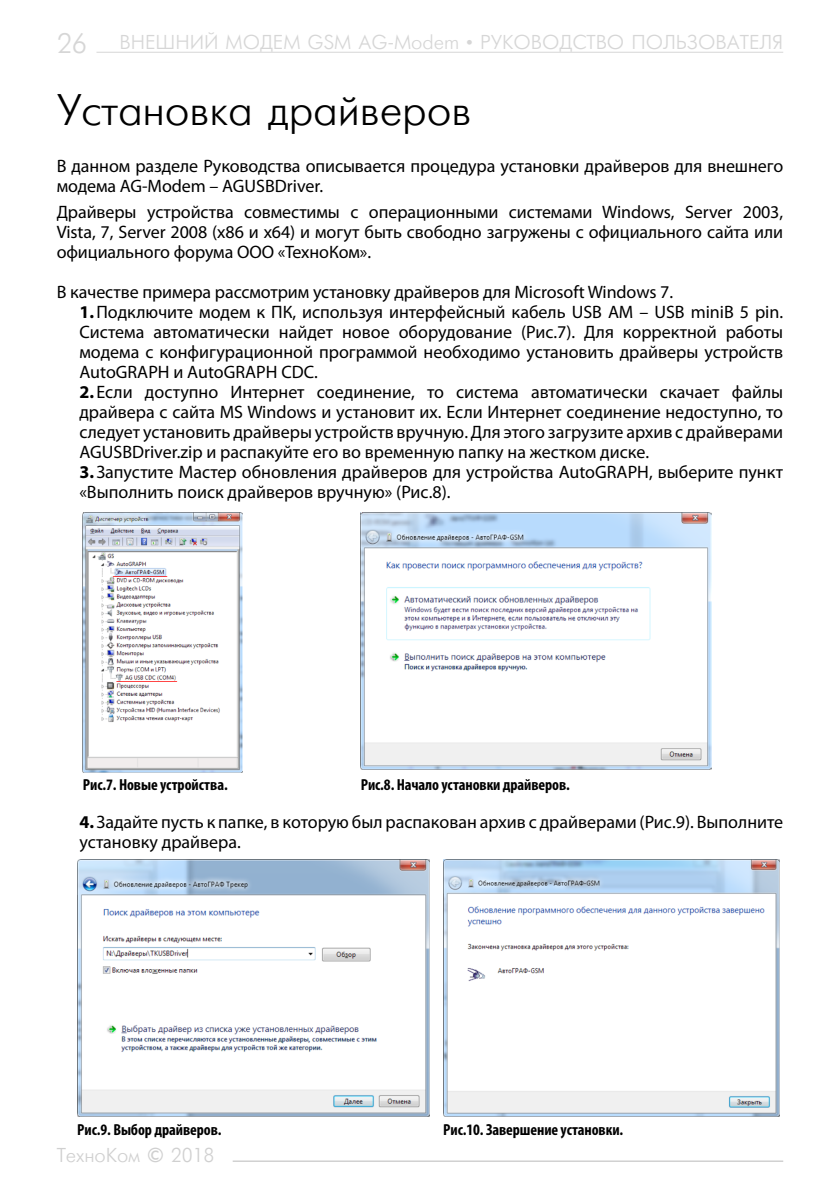
<style>
.page{position:relative;width:840px;height:1191px;background:#fff}
.page>*{position:absolute;margin:0;border:0;box-sizing:border-box;transform-origin:0 0}
.t1{font:44px "Futuris Cyrillic";letter-spacing:-.005em;color:#000}
.t2{font:20px "Futuris Cyrillic";color:#d6d6d6}
.t3{font:20px "Futuris Cyrillic";letter-spacing:-.005em;color:#d0d0d0}
.t4{font:18px/20px "Myriad Pro";color:#000}
.t5{font:700 condensed 16px "Myriad Pro";letter-spacing:-.005em;color:#000}
.s1{font-size:28px}
.s2{font-weight:700}
</style>
<div class="page">
<hr style="left:96px;top:52px;width:686px;height:1px;background:#d6d6d6">
<hr style="left:232px;top:1160px;width:550px;height:2px;background:#d0d0d0">
<img style="left:83px;top:512px;width:159px;height:260px">
<img style="left:360px;top:512px;width:351px;height:257px">
<img style="left:77px;top:859px;width:352px;height:257px">
<img style="left:443px;top:859px;width:336px;height:257px">
<p class="t2" style="left:57px;top:32px;width:727px"><span class="s1">26</span> ВНЕШНИЙ МОДЕМ GSM AG-Modem • РУКОВОДСТВО ПОЛЬЗОВАТЕЛЯ</p>
<h1 class="t1" style="left:57px;top:87px;width:416px">Установка драйверов</h1>
<p class="t4" style="left:57px;top:156px;width:727px">В данном разделе Руководства описывается процедура установки драйверов для внешнего модема AG-Modem – AGUSBDriver.</p>
<p class="t4" style="left:57px;top:201px;width:727px;text-align:justify">Драйверы устройства совместимы с операционными системами Windows, Server 2003, Vista, 7, Server 2008 (x86 и x64) и могут быть свободно загружены с официального сайта или официального форума ООО «ТехноКом».</p>
<p class="t4" style="left:79px;top:281px;width:705px;text-indent:-23px">В качестве примера рассмотрим установку драйверов для Microsoft Windows 7.<br><span class="s2">1.</span>Подключите модем к ПК, используя интерфейсный кабель USB AM – USB miniB 5 pin.<br>Система автоматически найдет новое оборудование (Рис.7). Для корректной работы модема с конфигурационной программой необходимо установить драйверы устройств AutoGRAPH и AutoGRAPH CDC.</p>
<p class="t4" style="left:79px;top:381px;width:705px;text-align:justify"><span class="s2">2.</span> Если доступно Интернет соединение, то система автоматически скачает файлы драйвера с сайта MS Windows и установит их. Если Интернет соединение недоступно, то следует установить драйверы устройств вручную. Для этого загрузите архив с драйверами AGUSBDriver.zip и распакуйте его во временную папку на жестком диске.</p>
<p class="t4" style="left:79px;top:461px;width:704px"><span class="s2">3.</span> Запустите Мастер обновления драйверов для устройства AutoGRAPH, выберите пункт «Выполнить поиск драйверов вручную» (Рис.8).</p>
<p class="t5" style="left:83px;top:774px;width:146px">Рис.7. Новые устройства.</p>
<p class="t5" style="left:360px;top:774px;width:211px">Рис.8. Начало установки драйверов.</p>
<p class="t4" style="left:79px;top:811px;width:704px"><span class="s2">4.</span> Задайте пусть к папке, в которую был распакован архив с драйверами (Рис.9). Выполните установку драйвера.</p>
<p class="t5" style="left:77px;top:1119px;width:146px">Рис.9. Выбор драйверов.</p>
<p class="t5" style="left:443px;top:1119px;width:181px">Рис.10. Завершение установки.</p>
<p class="t3" style="left:57px;top:1144px;width:159px">ТехноКом © 2018</p>
</div>
